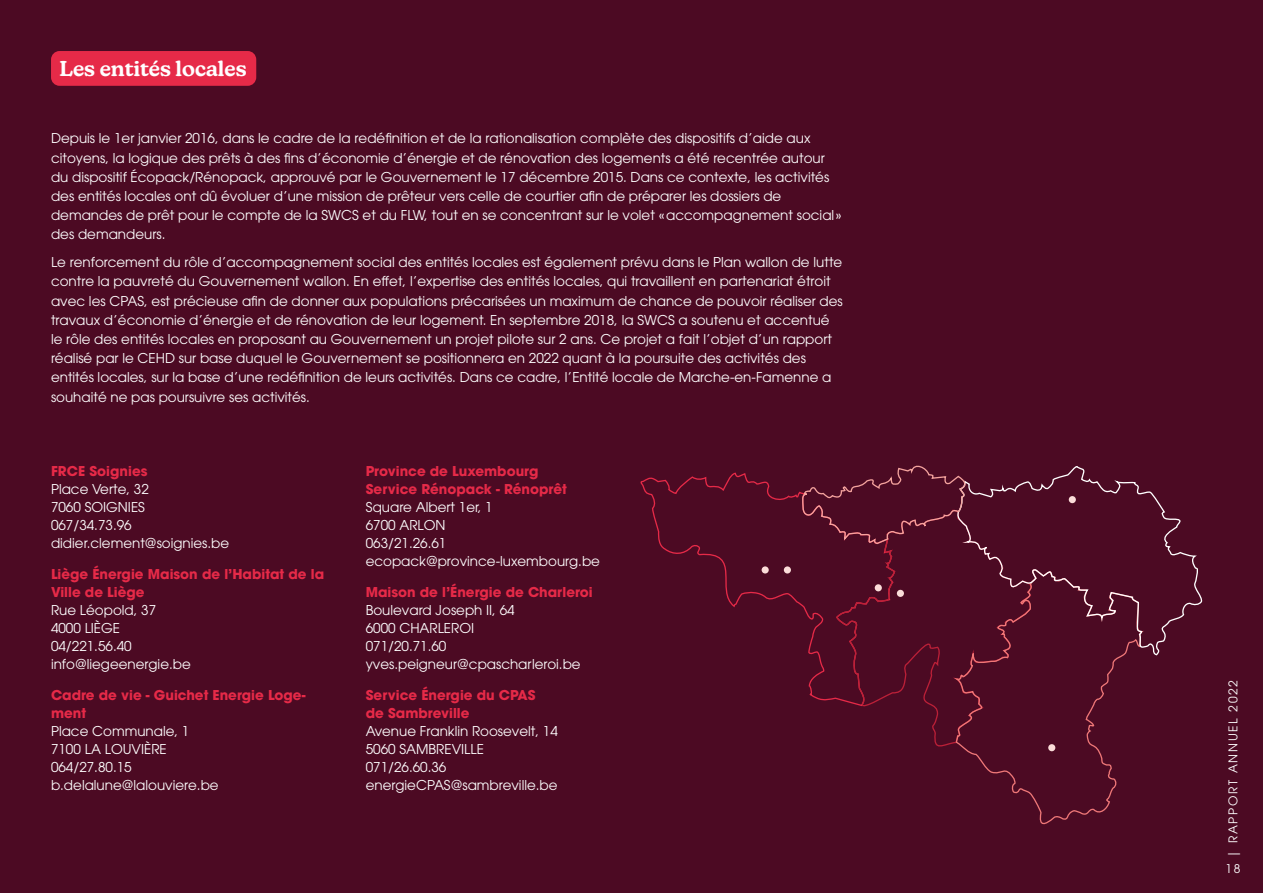
<style>
.page{position:relative;width:1263px;height:893px;background:#4c0a23}
.page>*{position:absolute;margin:0;border:0;box-sizing:border-box;transform-origin:0 0}
.t1{font:600 21px "New Kansas";color:#fff}
.t2{font:13.5px/18px "ITC Avant Garde Pro";color:#fff}
.t3{font:700 13.5px/18px "ITC Avant Garde Pro";color:#e62a48}
.t4{font:12px "ITC Avant Garde Pro";letter-spacing:.14em;color:#fff}
</style>
<div class="page">
<svg style="left:640px;top:472px;width:195px;height:229px"></svg>
<svg style="left:835px;top:545px;width:114px;height:202px"></svg>
<svg style="left:949px;top:656px;width:174px;height:169px"></svg>
<svg style="left:947px;top:466px;width:256px;height:190px"></svg>
<svg style="left:801px;top:465px;width:168px;height:80px"></svg>
<div style="left:762px;top:566px;width:7px;height:7px;background:#fbddd9;border-radius:50%"></div>
<div style="left:784px;top:566px;width:7px;height:7px;background:#fbddd9;border-radius:50%"></div>
<div style="left:875px;top:584px;width:7px;height:7px;background:#fbddd9;border-radius:50%"></div>
<div style="left:897px;top:590px;width:7px;height:7px;background:#fbddd9;border-radius:50%"></div>
<div style="left:1069px;top:496px;width:7px;height:7px;background:#fbddd9;border-radius:50%"></div>
<div style="left:1048px;top:744px;width:7px;height:7px;background:#fbddd9;border-radius:50%"></div>
<div style="left:51px;top:51px;width:205px;height:35px;background:#e62a48;border-radius:9px"></div>
<h1 class="t1" style="left:60px;top:56px;width:189px">Les entités locales</h1>
<p class="t2" style="left:51px;top:129px;width:792px;line-height:19.2px">Depuis le 1er janvier 2016, dans le cadre de la redéfinition et de la rationalisation complète des dispositifs d’aide aux citoyens, la logique des prêts à des fins d’économie d’énergie et de rénovation des logements a été recentrée autour du dispositif Écopack/Rénopack, approuvé par le Gouvernement le 17 décembre 2015. Dans ce contexte, les activités des entités locales ont dû évoluer d’une mission de prêteur vers celle de courtier afin de préparer les dossiers de demandes de prêt pour le compte de la SWCS et du FLW, tout en se concentrant sur le volet «accompagnement social » des demandeurs.</p>
<p class="t2" style="left:51px;top:252px;width:793px;line-height:19.2px">Le renforcement du rôle d’accompagnement social des entités locales est également prévu dans le Plan wallon de lutte contre la pauvreté du Gouvernement wallon. En effet, l’expertise des entités locales, qui travaillent en partenariat étroit avec les CPAS, est précieuse afin de donner aux populations précarisées un maximum de chance de pouvoir réaliser des travaux d’économie d’énergie et de rénovation de leur logement. En septembre 2018, la SWCS a soutenu et accentué le rôle des entités locales en proposant au Gouvernement un projet pilote sur 2 ans. Ce projet a fait l’objet d’un rapport réalisé par le CEHD sur base duquel le Gouvernement se positionnera en 2022 quant à la poursuite des activités des entités locales, sur la base d’une redéfinition de leurs activités. Dans ce cadre, l’Entité locale de Marche-en-Famenne a souhaité ne pas poursuivre ses activités.</p>
<p class="t3" style="left:51px;top:462px;width:98px">FRCE Soignies</p>
<p class="t2" style="left:51px;top:480px;width:180px">Place Verte, 32<br>7060 SOIGNIES<br>067/34.73.96 didier.clement@soignies.be</p>
<p class="t3" style="left:51px;top:565px;width:275px">Liège Énergie Maison de l’Habitat de la<br>Ville de Liège</p>
<p class="t2" style="left:51px;top:601px;width:141px">Rue Léopold, 37<br>4000 LIÈGE<br>04/221.56.40 info@liegeenergie.be</p>
<p class="t3" style="left:51px;top:686px;width:256px">Cadre de vie - Guichet Energie Loge&shy;ment</p>
<p class="t2" style="left:51px;top:722px;width:169px">Place Communale, 1<br>7100 LA LOUVIÈRE<br>064/27.80.15 b.delalune@lalouviere.be</p>
<p class="t3" style="left:366px;top:462px;width:203px">Province de Luxembourg<br>Service Rénopack - Rénoprêt</p>
<p class="t2" style="left:366px;top:498px;width:236px">Square Albert 1er, 1<br>6700 ARLON<br>063/21.26.61 ecopack@province-luxembourg.be</p>
<p class="t3" style="left:366px;top:583px;width:228px">Maison de l’Énergie de Charleroi</p>
<p class="t2" style="left:366px;top:601px;width:216px">Boulevard Joseph II, 64<br>6000 CHARLEROI<br>071/20.71.60 yves.peigneur@cpascharleroi.be</p>
<p class="t3" style="left:366px;top:685px;width:171px">Service Énergie du CPAS de Sambreville</p>
<p class="t2" style="left:366px;top:721px;width:194px">Avenue Franklin Roosevelt, 14<br>5060 SAMBREVILLE<br>071/26.60.36 energieCPAS@sambreville.be</p>
<p class="t4" style="left:1225px;top:858px;width:180px;rotate:-90deg">| RAPPORT ANNUEL 2022</p>
<p class="t4" style="left:1225px;top:861px;width:16px">18</p>
</div>
